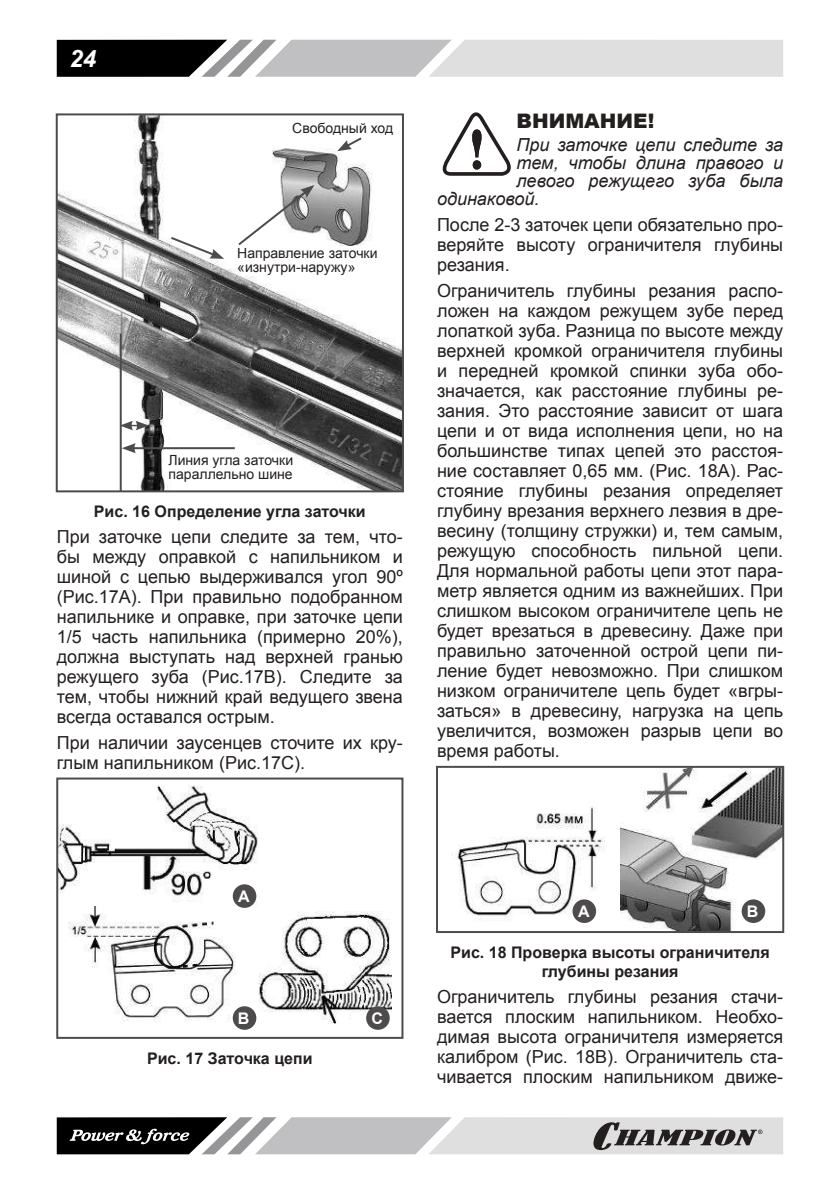
<style>
.page{position:relative;width:840px;height:1191px;background:#fff}
.page>*{position:absolute;margin:0;border:0;box-sizing:border-box;transform-origin:0 0}
.t1{font:italic 700 24px "Arial";color:#fff}
.t2{font:900 20px "Arial";color:#241f1f}
.t3{font:18px/20px "Arial";color:#241f1f;text-align:justify}
.t4{font:italic 18px "Arial";color:#241f1f}
.t5{font:700 16px/19.2px "Arial";color:#241f1f;text-align:center}
.t6{font:700 16px "Arial";color:#fff}
.t7{font:14px/14px "Arial";color:#241f1f}
</style>
<div class="page">
<svg style="left:57px;top:40px;width:725px;height:37px;background:#aaa9aa"></svg>
<svg style="left:57px;top:1117px;width:725px;height:37px;background:#a3a2a3"></svg>
<img style="left:59px;top:116px;width:342px;height:373px">
<div style="left:56px;top:113px;width:348px;height:379px;border:2px solid #4e4b4c"></div>
<img style="left:272px;top:133px;width:101px;height:112px">
<hr style="left:120px;top:333px;width:2px;height:158px;background:#4e4b4c">
<svg style="left:121px;top:421px;width:28px;height:9px"></svg>
<hr style="left:133px;top:447px;width:102px;height:2px;background:#4e4b4c">
<svg style="left:122px;top:443px;width:14px;height:10px"></svg>
<svg style="left:169px;top:235px;width:55px;height:24px"></svg>
<svg style="left:236px;top:185px;width:78px;height:62px"></svg>
<svg style="left:337px;top:136px;width:26px;height:15px"></svg>
<img style="left:59px;top:785px;width:199px;height:121px">
<div style="left:56px;top:777px;width:347px;height:261px;border:2px solid #4e4b4c"></div>
<img style="left:69px;top:906px;width:166px;height:117px">
<img style="left:254px;top:911px;width:137px;height:112px">
<div style="left:233px;top:884px;width:23px;height:24px;background:#4e4b4c;border-radius:50%"></div>
<div style="left:233px;top:1006px;width:23px;height:23px;background:#4e4b4c;border-radius:50%"></div>
<div style="left:214px;top:1011px;width:14px;height:13px;background:#fff;border-radius:50%"></div>
<div style="left:336px;top:1009px;width:14px;height:13px;background:#fff;border-radius:50%"></div>
<div style="left:366px;top:1006px;width:23px;height:23px;background:#4e4b4c;border-radius:50%"></div>
<svg style="left:442px;top:112px;width:69px;height:64px"></svg>
<img style="left:620px;top:769px;width:160px;height:161px">
<div style="left:436px;top:766px;width:347px;height:167px;border:2px solid #4e4b4c"></div>
<img style="left:451px;top:806px;width:154px;height:116px">
<div style="left:572px;top:899px;width:23px;height:24px;background:#4e4b4c;border-radius:50%"></div>
<div style="left:741px;top:899px;width:23px;height:24px;background:#4e4b4c;border-radius:50%"></div>
<h1 class="t1" style="left:70px;top:42px;width:28px">24</h1>
<p class="t7" style="left:292px;top:122px;width:102px">Свободный ход</p>
<p class="t7" style="left:237px;top:246px;width:142px">Направление заточки «изнутри-наружу»</p>
<p class="t7" style="left:168px;top:453px;width:126px">Линия угла заточки параллельно шине</p>
<p class="t5" style="left:94px;top:502px;width:273px">Рис. 16 Определение угла заточки</p>
<p class="t3" style="left:57px;top:527px;width:347px">При заточке цепи следите за тем, что&shy;бы между оправкой с напильником и шиной с цепью выдерживался угол 90º (Рис.17А). При правильно подобранном напильнике и оправке, при заточке цепи 1/5 часть напильника (примерно 20%), должна выступать над верхней гранью режущего зуба (Рис.17В). Следите за тем, чтобы нижний край ведущего звена всегда оставался острым.</p>
<p class="t3" style="left:57px;top:732px;width:347px">При наличии заусенцев сточите их кру&shy;глым напильником (Рис.17С).</p>
<p class="t2" style="left:516px;top:106px;width:139px">ВНИМАНИЕ!</p>
<p class="t4" style="left:516px;top:133px;width:268px">При заточке цепи следите за</p>
<p class="t4" style="left:516px;top:151px;width:268px">тем, чтобы длина правого и</p>
<p class="t4" style="left:516px;top:169px;width:268px">левого режущего зуба была</p>
<p class="t4" style="left:437px;top:187px;width:104px">одинаковой.</p>
<p class="t3" style="left:437px;top:215px;width:347px">После 2-3 заточек цепи обязательно про&shy;веряйте высоту ограничителя глубины резания.</p>
<p class="t3" style="left:437px;top:281px;width:347px">Ограничитель глубины резания распо&shy;ложен на каждом режущем зубе перед лопаткой зуба. Разница по высоте между верхней кромкой ограничителя глубины и передней кромкой спинки зуба обо&shy;значается, как расстояние глубины ре&shy;зания. Это расстояние зависит от шага цепи и от вида исполнения цепи, но на большинстве типах цепей это расстоя&shy;ние составляет 0,65 мм. (Рис. 18А). Рас&shy;стояние глубины резания определяет глубину врезания верхнего лезвия в дре&shy;весину (толщину стружки) и, тем самым, режущую способность пильной цепи.<br>Для нормальной работы цепи этот пара&shy;метр является одним из важнейших. При слишком высоком ограничителе цепь не будет врезаться в древесину. Даже при правильно заточенной острой цепи пи&shy;ление будет невозможно. При слишком низком ограничителе цепь будет «вгры&shy;заться» в древесину, нагрузка на цепь увеличится, возможен разрыв цепи во время работы.</p>
<p class="t6" style="left:238px;top:885px;width:13px">A</p>
<p class="t6" style="left:238px;top:1007px;width:13px">B</p>
<p class="t6" style="left:371px;top:1007px;width:13px">C</p>
<p class="t5" style="left:147px;top:1049px;width:167px">Рис. 17 Заточка цепи</p>
<p class="t6" style="left:577px;top:900px;width:13px">A</p>
<p class="t6" style="left:746px;top:900px;width:13px">B</p>
<p class="t5" style="left:450px;top:943px;width:320px">Рис. 18 Проверка высоты ограничителя глубины резания</p>
<p class="t3" style="left:437px;top:986px;width:347px">Ограничитель глубины резания стачи&shy;вается плоским напильником. Необхо&shy;димая высота ограничителя измеряется калибром (Рис. 18В). Ограничитель ста&shy;чивается плоским напильником движе-</p>
</div>
